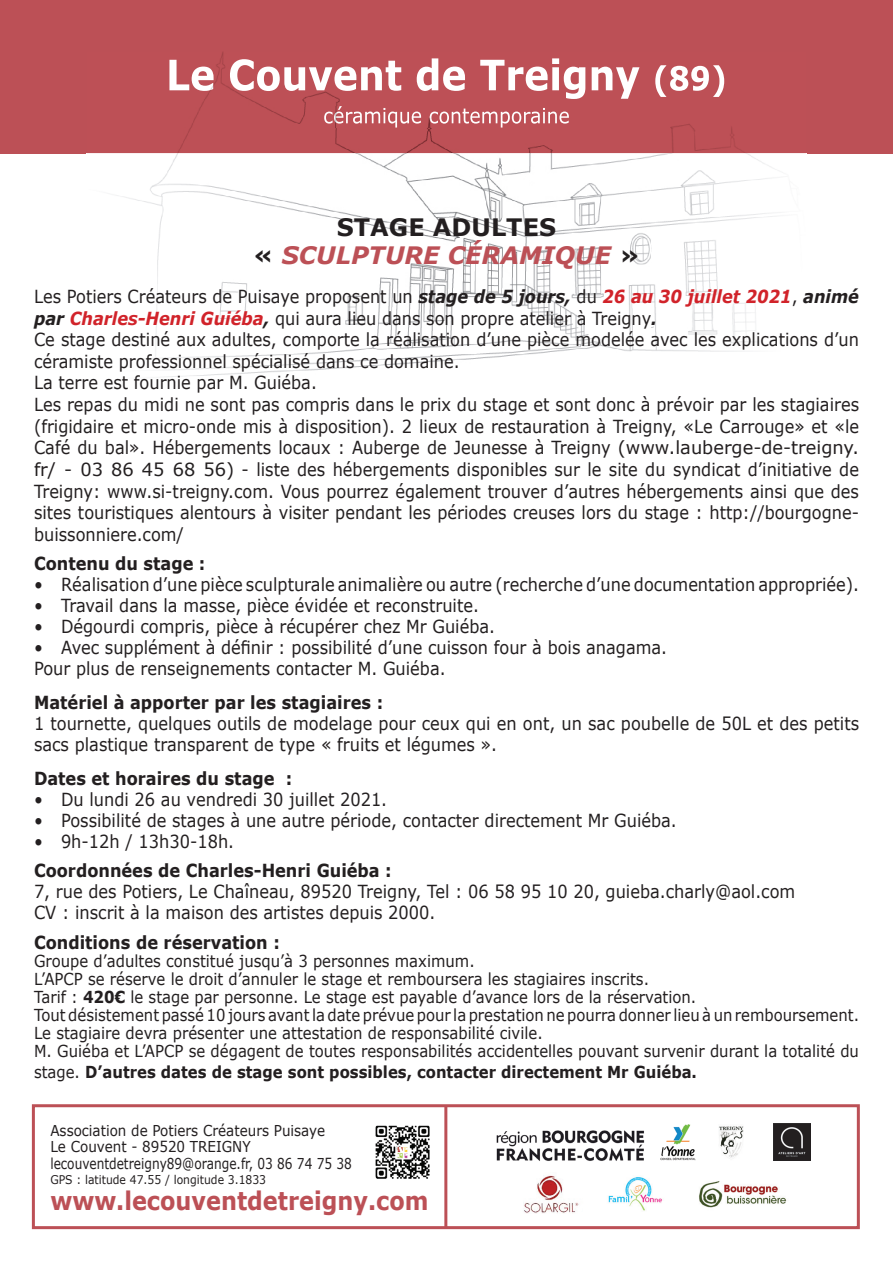
<style>
.page{position:relative;width:893px;height:1263px;background:#fff}
.page>*{position:absolute;margin:0;border:0;box-sizing:border-box;transform-origin:0 0}
.t1{font:700 25.5px "Verdana";color:#bc5056;scale:.88 1}
.t2{font:italic 700 24px/28.8px "Verdana";color:#bc5056;text-align:center}
.t3{font:18px/21.6px "Verdana";color:#231f20;scale:.9 1}
.t4{font:700 18px "Verdana";color:#231f20;scale:.9 1}
.t5{font:16.5px/18px "Verdana";color:#231f20;scale:.9 1}
.t6{font:700 16.5px "Verdana";color:#231f20;scale:.9 1}
.t7{font:15px/16.5px "Verdana";color:#231f20;scale:.9 1}
.t8{font:12px "Verdana";color:#231f20;scale:.9 1}
.s1{font-style:normal;color:#231f20}
.s2{font-weight:700;font-style:italic}
.s3{font-weight:700;font-style:italic;color:#d1232a}
.s4{font-weight:700}
.s5{font-weight:400}
</style>
<div class="page">
<div style="left:0;top:0;width:893px;height:153px;background:#bc5056"></div>
<img style="left:87px;top:52px;width:719px;height:325px">
<img style="left:169px;top:58px;width:470px;height:41px">
<img style="left:655px;top:65px;width:69px;height:32px">
<img style="left:324px;top:106px;width:245px;height:22px">
<img style="left:375px;top:1125px;width:55px;height:54px">
<hr style="left:444px;top:1107px;width:3px;height:121px;background:#bc5056">
<img style="left:496px;top:1130px;width:149px;height:31px">
<img style="left:660px;top:1124px;width:36px;height:37px">
<img style="left:719px;top:1126px;width:24px;height:32px">
<img style="left:524px;top:1175px;width:55px;height:38px">
<img style="left:608px;top:1195px;width:7px;height:8px">
<img style="left:636px;top:1177px;width:26px;height:34px">
<img style="left:699px;top:1187px;width:3px;height:17px">
<img style="left:742px;top:1186px;width:45px;height:18px">
<img style="left:774px;top:1123px;width:37px;height:37px">
<div style="left:32px;top:1104px;width:828px;height:125px;border:3px solid #bc5056"></div>
<h2 class="t2" style="left:253px;top:212px;width:388px"><span class="s1">STAGE ADULTES<br>«</span> SCULPTURE CÉRAMIQUE <span class="s1">»</span></h2>
<p class="t3" style="left:34px;top:286px;width:918px">Les Potiers Créateurs de Puisaye proposent un <span class="s2">stage de 5 jours,</span> du <span class="s3">26 au 30 juillet 2021</span>, <span class="s2">animé par</span> <span class="s3">Charles-Henri Guiéba</span><span class="s2">,</span> qui aura lieu dans son propre atelier à Treigny<span class="s2">.<br></span>Ce stage destiné aux adultes, comporte la réalisation d’une pièce modelée avec les explications d’un céramiste professionnel spécialisé dans ce domaine.<br>La terre est fournie par M. Guiéba.<br>Les repas du midi ne sont pas compris dans le prix du stage et sont donc à prévoir par les stagiaires (frigidaire et micro-onde mis à disposition). 2 lieux de restauration à Treigny, «Le Carrouge» et «le Café du bal». Hébergements locaux : Auberge de Jeunesse à Treigny (www.lauberge-de-treigny. fr/ - 03 86 45 68 56) - liste des hébergements disponibles sur le site du syndicat d’initiative de Treigny: www.si-treigny.com. Vous pourrez également trouver d’autres hébergements ainsi que des sites touristiques alentours à visiter pendant les périodes creuses lors du stage : http://bourgogne&shy;buissonniere.com/</p>
<p class="t4" style="left:34px;top:551px;width:192px">Contenu du stage :</p>
<p class="t3" style="left:34px;top:574px;width:918px">• Réalisation d’une pièce sculpturale animalière ou autre (recherche d’une documentation appropriée).</p>
<p class="t3" style="left:34px;top:595px;width:496px">• Travail dans la masse, pièce évidée et reconstruite.</p>
<p class="t3" style="left:34px;top:616px;width:514px">• Dégourdi compris, pièce à récupérer chez Mr Guiéba.</p>
<p class="t3" style="left:34px;top:637px;width:705px;line-height:21px">• Avec supplément à définir : possibilité d’une cuisson four à bois anagama.<br>Pour plus de renseignements contacter M. Guiéba.</p>
<p class="t4" style="left:34px;top:690px;width:389px">Matériel à apporter par les stagiaires :</p>
<p class="t3" style="left:34px;top:713px;width:918px;line-height:21px">1 tournette, quelques outils de modelage pour ceux qui en ont, un sac poubelle de 50L et des petits sacs plastique transparent de type « fruits et légumes ».</p>
<p class="t4" style="left:34px;top:765px;width:288px">Dates et horaires du stage :</p>
<p class="t3" style="left:34px;top:788px;width:394px">• Du lundi 26 au vendredi 30 juillet 2021.</p>
<p class="t3" style="left:34px;top:809px;width:716px">• Possibilité de stages à une autre période, contacter directement Mr Guiéba.</p>
<p class="t3" style="left:34px;top:830px;width:224px">• 9h-12h / 13h30-18h.</p>
<p class="t4" style="left:34px;top:858px;width:399px">Coordonnées de Charles-Henri Guiéba :</p>
<p class="t3" style="left:34px;top:881px;width:847px;line-height:21px">7, rue des Potiers, Le Chaîneau, 89520 Treigny, Tel : 06 58 95 10 20, guieba.charly@aol.com<br>CV : inscrit à la maison des artistes depuis 2000.</p>
<p class="t4" style="left:34px;top:929px;width:275px">Conditions de réservation :</p>
<p class="t5" style="left:34px;top:951px;width:918px">Groupe d’adultes constitué jusqu’à 3 personnes maximum.<br>L’APCP se réserve le droit d’annuler le stage et remboursera les stagiaires inscrits.<br>Tarif : <span class="s4">420€</span> le stage par personne. Le stage est payable d’avance lors de la réservation.<br>Tout désistement passé 10 jours avant la date prévue pour la prestation ne pourra donner lieu à un remboursement.<br>Le stagiaire devra présenter une attestation de responsabilité civile.<br>M. Guiéba et L’APCP se dégagent de toutes responsabilités accidentelles pouvant survenir durant la totalité du</p>
<p class="t6" style="left:34px;top:1060px;width:738px"><span class="s5">stage.</span> D’autres dates de stage sont possibles, contacter directement Mr Guiéba.</p>
<p class="t7" style="left:50px;top:1122px;width:336px">Association de Potiers Créateurs Puisaye<br>Le Couvent - 89520 TREIGNY lecouventdetreigny89@orange.fr, 03 86 74 75 38</p>
<p class="t8" style="left:50px;top:1171px;width:241px">GPS : latitude 47.55 / longitude 3.1833</p>
<h1 class="t1" style="left:50px;top:1183px;width:431px">www.lecouventdetreigny.com</h1>
</div>
